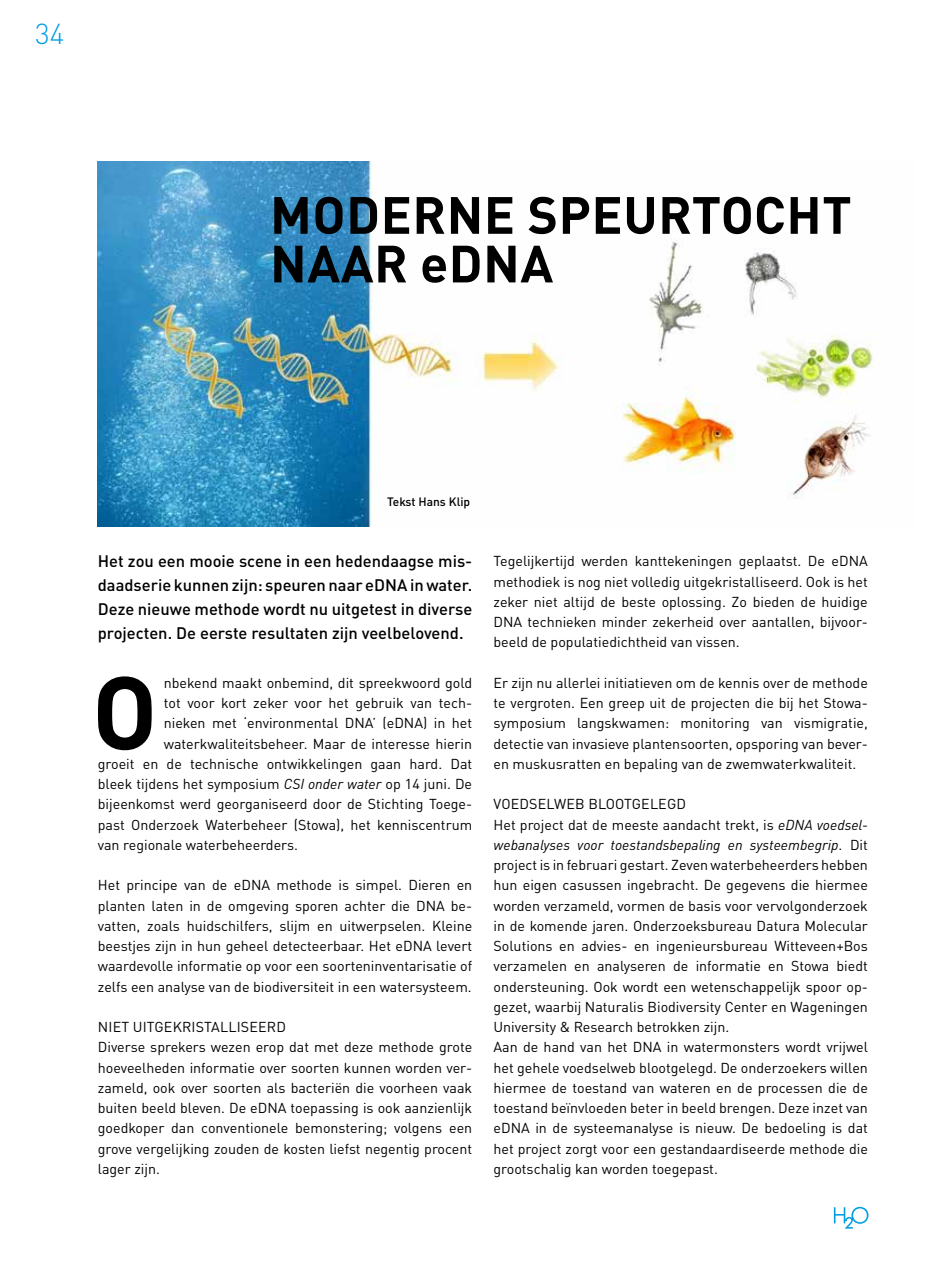
<style>
.page{position:relative;width:936px;height:1263px;background:#fff}
.page>*{position:absolute;margin:0;border:0;box-sizing:border-box;transform-origin:0 0}
.t1{font:700 102px "DIN Pro";color:#000}
.t2{font:700 51.6px/48.6px "DIN Pro";letter-spacing:.01em;color:#000}
.t3{font:300 28.5px "DIN Pro";color:#009ee3}
.t4{font:500 16.5px/24px "DIN Pro";color:#000;text-align:justify}
.t5{font:14.25px/20.2px "DIN Pro";color:#000;text-align:justify}
.t6{font:500 12px "DIN Pro";color:#000}
.s1{font-style:italic}
</style>
<div class="page">
<svg style="left:833px;top:1207px;width:35px;height:21px"></svg>
<img style="left:98px;top:162px;width:776px;height:364px">
<h3 class="t3" style="left:35px;top:12px;width:31px">34</h3>
<h2 class="t2" style="left:270px;top:185px;width:583px">MODERNE SPEURTOCHT<br>NAAR eDNA</h2>
<p class="t6" style="left:387px;top:491px;width:85px">Tekst Hans Klip</p>
<p class="t4" style="left:98px;top:547px;width:376px">Het zou een mooie scene in een hedendaagse mis&shy;daadserie kunnen zijn: speuren naar eDNA in water.<br>Deze nieuwe methode wordt nu uitgetest in diverse projecten. De eerste resultaten zijn veelbelovend.</p>
<h1 class="t1" style="left:92px;top:628px;width:67px">O</h1>
<p class="t5" style="left:164px;top:671px;width:310px">nbekend maakt onbemind, dit spreekwoord gold</p>
<p class="t5" style="left:164px;top:691px;width:310px">tot voor kort zeker voor het gebruik van tech-</p>
<p class="t5" style="left:164px;top:712px;width:310px">nieken met ‘environmental DNA’ (eDNA) in het</p>
<p class="t5" style="left:164px;top:732px;width:310px">waterkwaliteitsbeheer. Maar de interesse hierin</p>
<p class="t5" style="left:98px;top:752px;width:376px">groeit en de technische ontwikkelingen gaan hard. Dat</p>
<p class="t5" style="left:98px;top:772px;width:376px">bleek tijdens het symposium <span class="s1">CSI onder water</span> op 14 juni. De</p>
<p class="t5" style="left:98px;top:793px;width:376px">bijeenkomst werd georganiseerd door de Stichting Toege-</p>
<p class="t5" style="left:98px;top:813px;width:376px">past Onderzoek Waterbeheer (Stowa), het kenniscentrum</p>
<p class="t5" style="left:98px;top:833px;width:202px">van regionale waterbeheerders.</p>
<p class="t5" style="left:98px;top:874px;width:376px">Het principe van de eDNA methode is simpel. Dieren en planten laten in de omgeving sporen achter die DNA be&shy;vatten, zoals huidschilfers, slijm en uitwerpselen. Kleine beestjes zijn in hun geheel detecteerbaar. Het eDNA levert waardevolle informatie op voor een soorteninventarisatie of zelfs een analyse van de biodiversiteit in een watersysteem.</p>
<p class="t5" style="left:98px;top:1015px;width:376px;text-align:left">NIET UITGEKRISTALLISEERD<br>Diverse sprekers wezen erop dat met deze methode grote hoeveelheden informatie over soorten kunnen worden ver&shy;zameld, ook over soorten als bacteriën die voorheen vaak buiten beeld bleven. De eDNA toepassing is ook aanzienlijk goedkoper dan conventionele bemonstering; volgens een grove vergelijking zouden de kosten liefst negentig procent lager zijn.</p>
<p class="t5" style="left:493px;top:550px;width:376px">Tegelijkertijd werden kanttekeningen geplaatst. De eDNA methodiek is nog niet volledig uitgekristalliseerd. Ook is het zeker niet altijd de beste oplossing. Zo bieden de huidige DNA technieken minder zekerheid over aantallen, bijvoor&shy;beeld de populatiedichtheid van vissen.</p>
<p class="t5" style="left:493px;top:671px;width:376px">Er zijn nu allerlei initiatieven om de kennis over de methode te vergroten. Een greep uit de projecten die bij het Stowa&shy;symposium langskwamen: monitoring van vismigratie, detectie van invasieve plantensoorten, opsporing van bever&shy;en muskusratten en bepaling van de zwemwaterkwaliteit.</p>
<p class="t5" style="left:493px;top:793px;width:376px;text-align:left">VOEDSELWEB BLOOTGELEGD<br>Het project dat de meeste aandacht trekt, is <span class="s1">eDNA voedsel&shy;webanalyses voor toestandsbepaling en systeembegrip</span>. Dit project is in februari gestart. Zeven waterbeheerders hebben hun eigen casussen ingebracht. De gegevens die hiermee worden verzameld, vormen de basis voor vervolgonderzoek in de komende jaren. Onderzoeksbureau Datura Molecular Solutions en advies- en ingenieursbureau Witteveen+Bos verzamelen en analyseren de informatie en Stowa biedt ondersteuning. Ook wordt een wetenschappelijk spoor op&shy;gezet, waarbij Naturalis Biodiversity Center en Wageningen University &amp; Research betrokken zijn.<br>Aan de hand van het DNA in watermonsters wordt vrijwel het gehele voedselweb blootgelegd. De onderzoekers willen hiermee de toestand van wateren en de processen die de toestand beïnvloeden beter in beeld brengen. Deze inzet van eDNA in de systeemanalyse is nieuw. De bedoeling is dat het project zorgt voor een gestandaardiseerde methode die grootschalig kan worden toegepast.</p>
</div>
